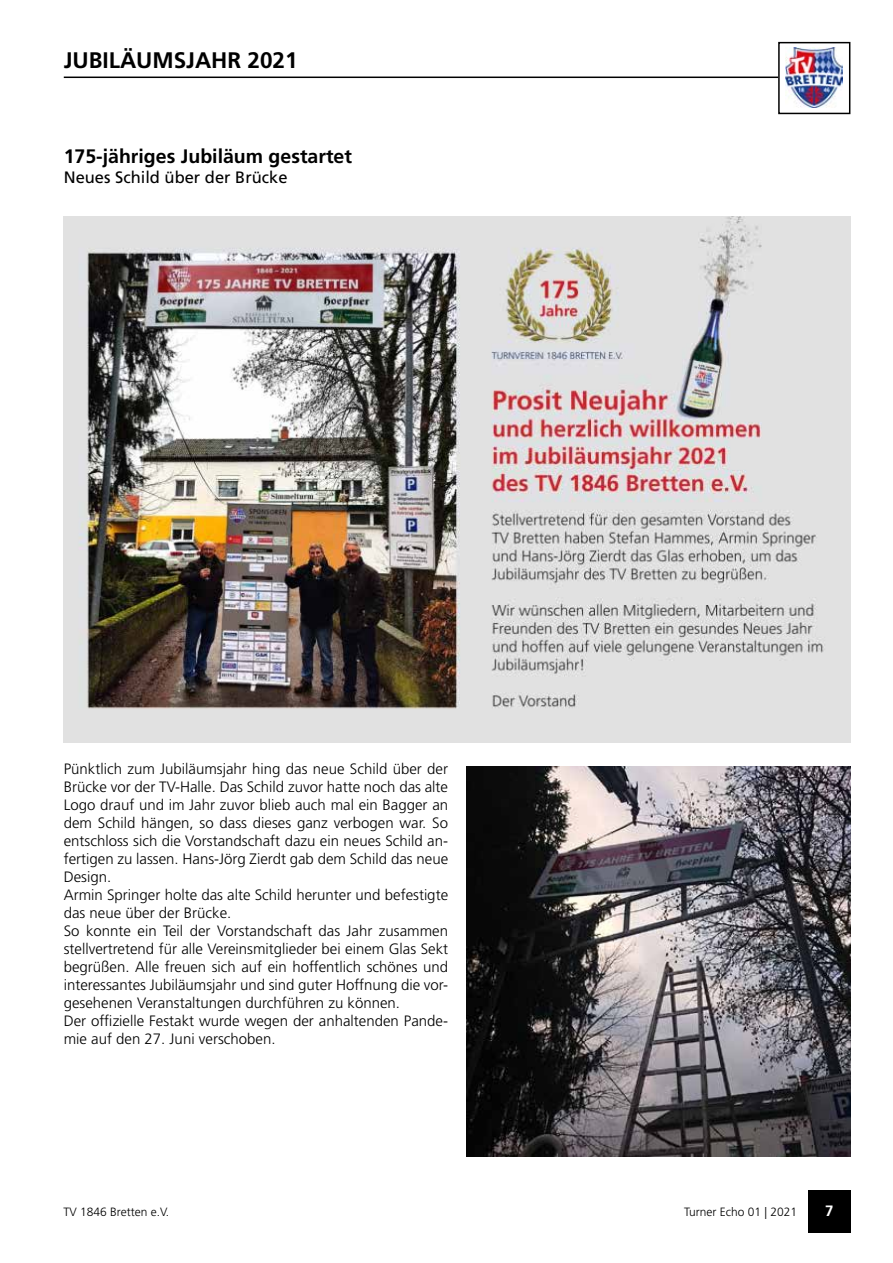
<style>
.page{position:relative;width:893px;height:1263px;background:#fff}
.page>*{position:absolute;margin:0;border:0;box-sizing:border-box;transform-origin:0 0}
.t1{font:700 22.5px "Frutiger LT Std";color:#000}
.t2{font:700 19.5px "Frutiger LT Std";color:#000}
.t3{font:16.5px "Frutiger LT Std";color:#000}
.t4{font:300 15px/18px "Frutiger LT Std";color:#000}
.t5{font:700 15px "Frutiger LT Std";color:#fff}
.t6{font:300 12px "Frutiger LT Std";color:#000}
</style>
<div class="page">
<div style="left:808px;top:1191px;width:42px;height:42px;background:#000"></div>
<hr style="left:64px;top:77px;width:714px;height:1px;background:#000">
<img style="left:785px;top:48px;width:58px;height:60px">
<div style="left:778px;top:42px;width:72px;height:72px;border:2px solid #000"></div>
<img style="left:64px;top:216px;width:786px;height:526px">
<img style="left:466px;top:766px;width:384px;height:391px">
<h1 class="t1" style="left:64px;top:47px;width:235px">JUBILÄUMSJAHR 2021</h1>
<h2 class="t2" style="left:64px;top:145px;width:290px">175-jähriges Jubiläum gestartet</h2>
<p class="t3" style="left:64px;top:168px;width:225px">Neues Schild über der Brücke</p>
<p class="t4" style="left:64px;top:760px;width:386px">Pünktlich zum Jubiläumsjahr hing das neue Schild über der Brücke vor der TV-Halle. Das Schild zuvor hatte noch das alte Logo drauf und im Jahr zuvor blieb auch mal ein Bagger an dem Schild hängen, so dass dieses ganz verbogen war. So entschloss sich die Vorstandschaft dazu ein neues Schild an&shy;fertigen zu lassen. Hans-Jörg Zierdt gab dem Schild das neue Design.<br>Armin Springer holte das alte Schild herunter und befestigte das neue über der Brücke.<br>So konnte ein Teil der Vorstandschaft das Jahr zusammen stellvertretend für alle Vereinsmitglieder bei einem Glas Sekt begrüßen. Alle freuen sich auf ein hoffentlich schönes und interessantes Jubiläumsjahr und sind guter Hoffnung die vor&shy;gesehenen Veranstaltungen durchführen zu können.<br>Der offizielle Festakt wurde wegen der anhaltenden Pande&shy;mie auf den 27. Juni verschoben.</p>
<p class="t6" style="left:64px;top:1205px;width:107px">TV 1846 Bretten e.V.</p>
<p class="t6" style="left:684px;top:1205px;width:115px">Turner Echo 01 | 2021</p>
<p class="t5" style="left:825px;top:1202px;width:10px">7</p>
</div>
